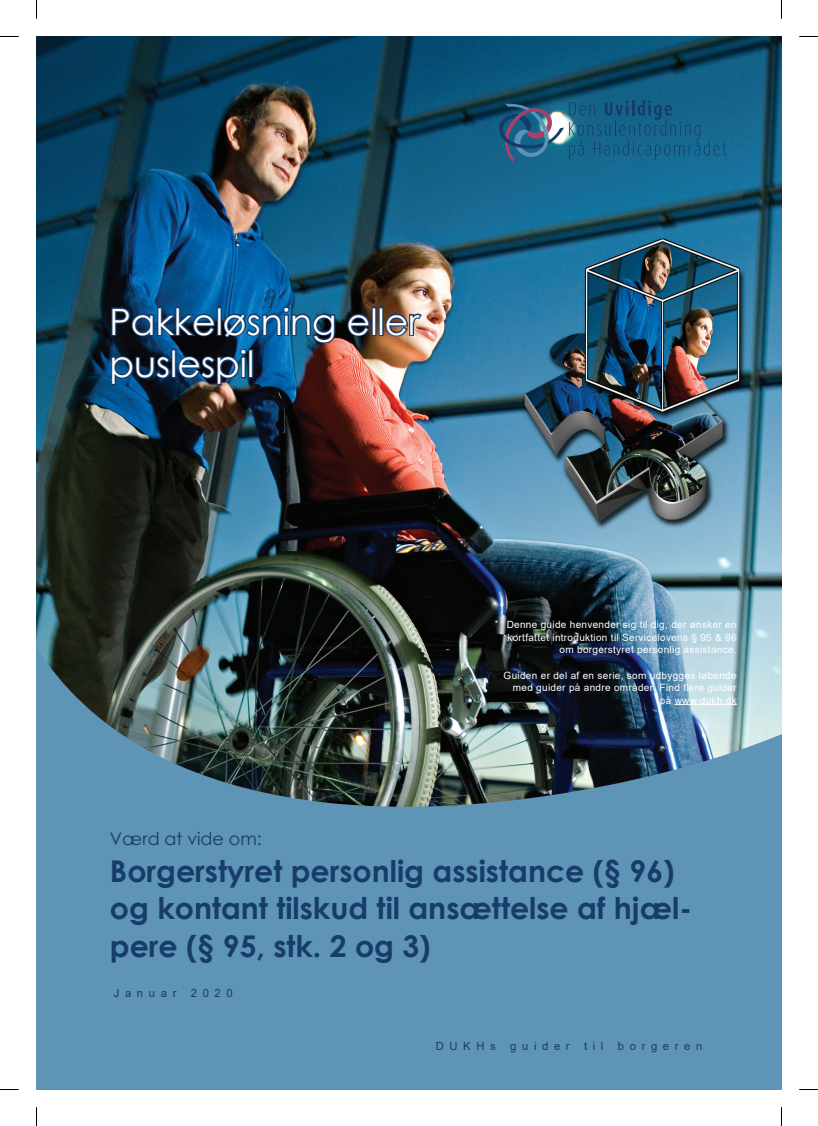
<style>
.page{position:relative;width:818px;height:1126px;background:#fff}
.page>*{position:absolute;margin:0;border:0;box-sizing:border-box;transform-origin:0 0}
.t1{font:36.25px/42.5px "Century Gothic";color:#fff}
.t2{font:700 30px/37.5px "Century Gothic";color:#173c6a}
.t3{font:17.5px "Century Gothic";color:#173c6a}
.t4{font:11.25px "Arial";letter-spacing:.5em;color:#173c6a}
.t5{font:10px/12.5px "Arial";letter-spacing:.03em;color:#fff;text-align:right}
</style>
<div class="page">
<img style="left:36px;top:36px;width:745px;height:508px">
<img style="left:36px;top:544px;width:745px;height:270px">
<div style="left:36px;top:814px;width:745px;height:218px;background:#5e94b5"></div>
<div style="left:36px;top:754px;width:104px;height:114px;background:#5e94b5"></div>
<div style="left:745px;top:793px;width:36px;height:62px;background:#5e94b5"></div>
<div style="left:36px;top:740px;width:22px;height:59px;background:#5e94b5"></div>
<div style="left:36px;top:1032px;width:745px;height:57px;background:#5e94b5"></div>
<hr style="left:674px;top:704px;width:62px;height:1px;background:#fff">
<svg style="left:498px;top:100px;width:227px;height:62px;background:#25668b"></svg>
<svg style="left:345px;top:312px;width:26px;height:25px"></svg>
<div style="left:371px;top:306px;width:5px;height:30px;border:2px solid #173c6a"></div>
<div style="left:378px;top:306px;width:5px;height:30px;border:2px solid #173c6a"></div>
<svg style="left:383px;top:312px;width:40px;height:25px"></svg>
<svg style="left:110px;top:304px;width:226px;height:82px;background:#143e64"></svg>
<div style="left:248px;top:349px;width:5px;height:29px;border:2px solid #173c6a"></div>
<svg style="left:0;top:36px;width:19px;height:1px"></svg>
<svg style="left:799px;top:36px;width:18px;height:1px"></svg>
<svg style="left:0;top:1089px;width:19px;height:1px"></svg>
<svg style="left:799px;top:1089px;width:18px;height:1px"></svg>
<svg style="left:36px;top:0;width:1px;height:19px"></svg>
<svg style="left:36px;top:1107px;width:1px;height:18px"></svg>
<h1 class="t1" style="left:109px;top:300px;width:311px">Pakkeløsning eller puslespil</h1>
<h3 class="t3" style="left:110px;top:826px;width:153px">Værd at vide om:</h3>
<p class="t5" style="left:506px;top:618px;width:231px">Denne guide henvender sig til dig, der ønsker en kortfattet introduktion til Servicelovens § 95 &amp; 96 om borgerstyret personlig assistance.</p>
<p class="t5" style="left:503px;top:668px;width:234px">Guiden er del af en serie, som udbygges løbende med guider på andre områder. Find flere guider på www.dukh.dk</p>
<h2 class="t2" style="left:110px;top:850px;width:583px">Borgerstyret personlig assistance (§ 96) og kontant tilskud til ansættelse af hjæl&shy;pere (§ 95, stk. 2 og 3)</h2>
<p class="t4" style="left:114px;top:984px;width:64px">Januar</p>
<p class="t4" style="left:191px;top:984px;width:43px">2020</p>
<p class="t4" style="left:435px;top:1037px;width:61px">DUKHs</p>
<p class="t4" style="left:510px;top:1037px;width:61px">guider</p>
<p class="t4" style="left:583px;top:1037px;width:21px">til</p>
<p class="t4" style="left:617px;top:1037px;width:86px">borgeren</p>
</div>
